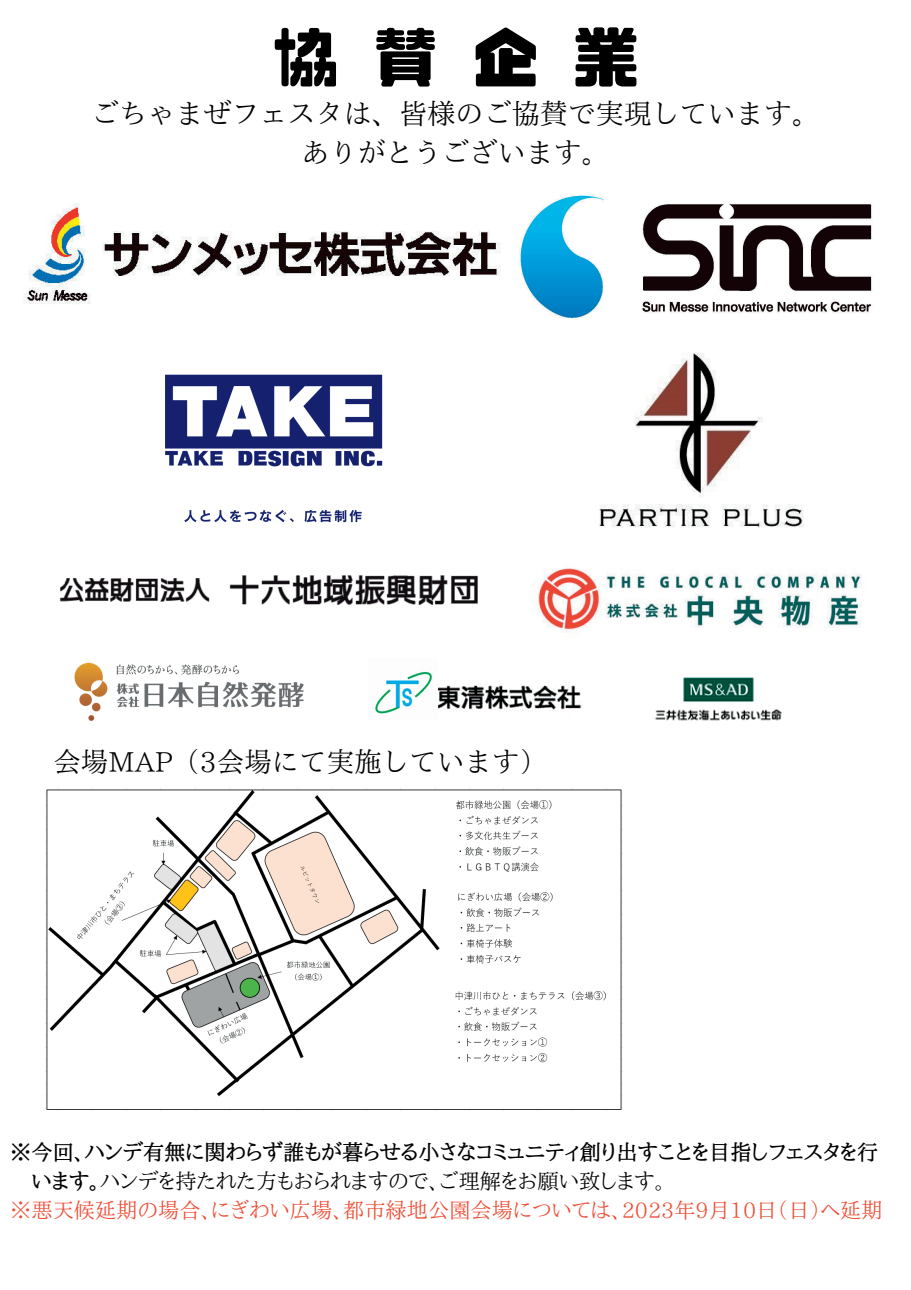
<style>
.page{position:relative;width:911px;height:1290px;background:#fff}
.page>*{position:absolute;margin:0;border:0;box-sizing:border-box;transform-origin:0 0}
.t1{font:66.75px "CP Font";color:#000}
.t2{font:28px "IP Aex Mincho";color:#000}
.t3{font:27.5px "IP Aex Mincho";color:#000}
.t4{font:21.25px "Aozora Mincho";color:#ef4c33}
.t5{font:500 21.25px "Aozora Mincho";color:#000}
.t6{font:21.25px "Aozora Mincho";color:#000}
.s1{font-weight:500}
</style>
<div class="page">
<img style="left:60px;top:575px;width:418px;height:30px">
<img style="left:165px;top:374px;width:218px;height:149px">
<img style="left:74px;top:662px;width:230px;height:59px">
<img style="left:599px;top:353px;width:205px;height:175px">
<img style="left:537px;top:568px;width:324px;height:65px">
<img style="left:24px;top:203px;width:477px;height:101px">
<img style="left:519px;top:195px;width:354px;height:123px">
<img style="left:438px;top:682px;width:145px;height:36px">
<img style="left:655px;top:677px;width:127px;height:44px">
<img style="left:375px;top:671px;width:57px;height:43px">
<img style="left:45px;top:789px;width:577px;height:321px">
<p class="t1" style="left:272px;top:25px;width:369px">協賛企業</p>
<p class="t2" style="left:91px;top:99px;width:730px">ごちゃまぜフェスタは、皆様のご協賛で実現しています。</p>
<p class="t2" style="left:301px;top:138px;width:310px">ありがとうございます。</p>
<p class="t3" style="left:53px;top:748px;width:495px">会場MAP（3会場にて実施しています）</p>
<p class="t5" style="left:10px;top:1141px;width:869px">※今回、ハンデ有無に関わらず誰もが暮らせる小さなコミュニティ創り出すことを目指しフェスタを行</p>
<p class="t6" style="left:31px;top:1170px;width:635px"><span class="s1">います。</span>ハンデを持たれた方もおられますので、ご理解をお願い致します。</p>
<p class="t4" style="left:10px;top:1199px;width:873px">※悪天候延期の場合、にぎわい広場、都市緑地公園会場については、2023年9月10日（日）へ延期</p>
</div>
